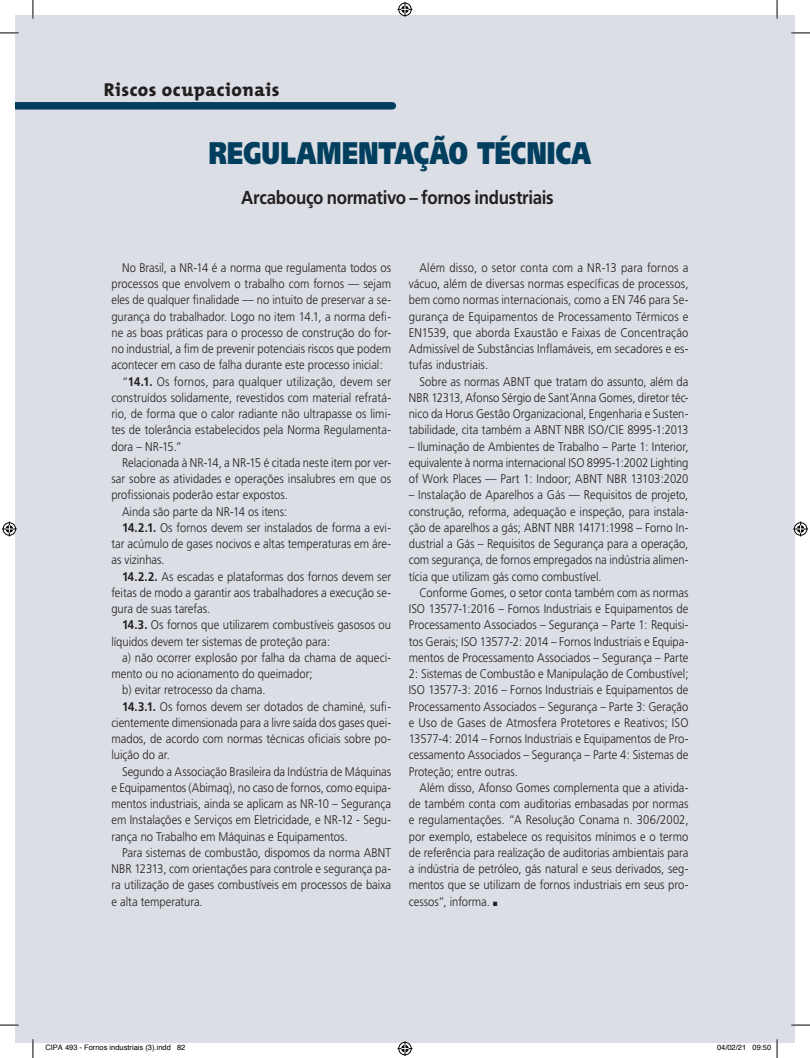
<style>
.page{position:relative;width:810px;height:1058px;background:#fff}
.page>*{position:absolute;margin:0;border:0;box-sizing:border-box;transform-origin:0 0}
.t1{font:900 31.25px "Frutiger";letter-spacing:.01em;color:#023f5f;scale:.75 1}
.MA_Testo{font:700 18.75px "Frutiger";letter-spacing:-.02em;color:#231f20;scale:.9 1}
.t2{font:800 18.75px "The Mix";letter-spacing:.03em;color:#231f20}
.MA_Testo-2{font:300 12.5px/16.2px "Frutiger";color:#231f20;text-align:justify;scale:.9 1}
.t3{font:7.5px "Helvetica";color:#000}
.s1{font-weight:700}
</style>
<div class="page">
<div style="left:15px;top:15px;width:780px;height:1028px;background:#dbdee4"></div>
<div style="left:15px;top:102px;width:377px;height:8px;background:#023f5f"></div>
<svg style="left:0;top:32px;width:19px;height:2px"></svg>
<svg style="left:791px;top:32px;width:19px;height:2px"></svg>
<svg style="left:0;top:1024px;width:19px;height:2px"></svg>
<svg style="left:791px;top:1024px;width:19px;height:2px"></svg>
<svg style="left:32px;top:0;width:2px;height:19px"></svg>
<svg style="left:32px;top:1039px;width:2px;height:19px"></svg>
<svg style="left:776px;top:0;width:2px;height:19px"></svg>
<svg style="left:397px;top:2px;width:15px;height:15px"></svg>
<svg style="left:397px;top:1041px;width:15px;height:15px"></svg>
<svg style="left:2px;top:521px;width:15px;height:15px"></svg>
<svg style="left:793px;top:521px;width:15px;height:15px"></svg>
<svg style="left:776px;top:1039px;width:2px;height:19px"></svg>
<p class="t2" style="left:104px;top:74px;width:177px">Riscos ocupacionais</p>
<p class="t1" style="left:209px;top:134px;width:511px">REGULAMENTAÇÃO TÉCNICA</p>
<p class="MA_Testo" style="left:241px;top:186px;width:349px">Arcabouço normativo – fornos industriais</p>
<p class="MA_Testo-2" style="left:111px;top:260px;width:312px;text-indent:11px">No Brasil, a NR-14 é a norma que regulamenta todos os processos que envolvem o trabalho com fornos — sejam eles de qualquer finalidade — no intuito de preservar a se&shy;gurança do trabalhador. Logo no item 14.1, a norma defi&shy;ne as boas práticas para o processo de construção do for&shy;no industrial, a fim de prevenir potenciais riscos que podem acontecer em caso de falha durante este processo inicial:</p>
<p class="MA_Testo-2" style="left:111px;top:373px;width:312px;text-indent:11px">“<span class="s1">14.1.</span> Os fornos, para qualquer utilização, devem ser construídos solidamente, revestidos com material refratá&shy;rio, de forma que o calor radiante não ultrapasse os limi&shy;tes de tolerância estabelecidos pela Norma Regulamenta&shy;dora – NR-15.”</p>
<p class="MA_Testo-2" style="left:111px;top:455px;width:312px;text-indent:11px">Relacionada à NR-14, a NR-15 é citada neste item por ver&shy;sar sobre as atividades e operações insalubres em que os profissionais poderão estar expostos.</p>
<p class="MA_Testo-2" style="left:122px;top:503px;width:185px">Ainda são parte da NR-14 os itens:</p>
<p class="MA_Testo-2" style="left:111px;top:520px;width:312px;text-indent:11px"><span class="s1">14.2.1.</span> Os fornos devem ser instalados de forma a evi&shy;tar acúmulo de gases nocivos e altas temperaturas em áre&shy;as vizinhas.</p>
<p class="MA_Testo-2" style="left:111px;top:568px;width:312px;text-indent:11px"><span class="s1">14.2.2.</span> As escadas e plataformas dos fornos devem ser feitas de modo a garantir aos trabalhadores a execução se&shy;gura de suas tarefas.</p>
<p class="MA_Testo-2" style="left:111px;top:617px;width:312px;text-indent:11px"><span class="s1">14.3.</span> Os fornos que utilizarem combustíveis gasosos ou líquidos devem ter sistemas de proteção para:</p>
<p class="MA_Testo-2" style="left:111px;top:650px;width:312px;text-indent:11px">a) não ocorrer explosão por falha da chama de aqueci&shy;mento ou no acionamento do queimador;</p>
<p class="MA_Testo-2" style="left:122px;top:682px;width:161px">b) evitar retrocesso da chama.</p>
<p class="MA_Testo-2" style="left:111px;top:698px;width:312px;text-indent:11px"><span class="s1">14.3.1.</span> Os fornos devem ser dotados de chaminé, sufi&shy;cientemente dimensionada para a livre saída dos gases quei&shy;mados, de acordo com normas técnicas oficiais sobre po&shy;luição do ar.</p>
<p class="MA_Testo-2" style="left:111px;top:763px;width:312px;text-indent:11px">Segundo a Associação Brasileira da Indústria de Máquinas e Equipamentos (Abimaq), no caso de fornos, como equipa&shy;mentos industriais, ainda se aplicam as NR-10 – Segurança em Instalações e Serviços em Eletricidade, e NR-12 - Segu&shy;rança no Trabalho em Máquinas e Equipamentos.</p>
<p class="MA_Testo-2" style="left:111px;top:845px;width:312px;text-indent:11px">Para sistemas de combustão, dispomos da norma ABNT NBR 12313, com orientações para controle e segurança pa&shy;ra utilização de gases combustíveis em processos de baixa e alta temperatura.</p>
<p class="MA_Testo-2" style="left:409px;top:260px;width:312px;text-indent:11px">Além disso, o setor conta com a NR-13 para fornos a vácuo, além de diversas normas específicas de processos, bem como normas internacionais, como a EN 746 para Se&shy;gurança de Equipamentos de Processamento Térmicos e EN1539, que aborda Exaustão e Faixas de Concentração Admissível de Substâncias Inflamáveis, em secadores e es&shy;tufas industriais.</p>
<p class="MA_Testo-2" style="left:409px;top:373px;width:312px;text-indent:11px">Sobre as normas ABNT que tratam do assunto, além da NBR 12313, Afonso Sérgio de Sant´Anna Gomes, diretor téc&shy;nico da Horus Gestão Organizacional, Engenharia e Susten&shy;tabilidade, cita também a ABNT NBR ISO/CIE 8995-1:2013</p>
<p class="MA_Testo-2" style="left:409px;top:438px;width:312px">– Iluminação de Ambientes de Trabalho – Parte 1: Interior, equivalente à norma internacional ISO 8995-1:2002 Lighting of Work Places — Part 1: Indoor; ABNT NBR 13103:2020</p>
<p class="MA_Testo-2" style="left:409px;top:487px;width:312px">– Instalação de Aparelhos a Gás — Requisitos de projeto, construção, reforma, adequação e inspeção, para instala&shy;ção de aparelhos a gás; ABNT NBR 14171:1998 – Forno In&shy;dustrial a Gás – Requisitos de Segurança para a operação, com segurança, de fornos empregados na indústria alimen&shy;tícia que utilizam gás como combustível.</p>
<p class="MA_Testo-2" style="left:409px;top:585px;width:312px;text-indent:11px">Conforme Gomes, o setor conta também com as normas ISO 13577-1:2016 – Fornos Industriais e Equipamentos de Processamento Associados – Segurança – Parte 1: Requisi&shy;tos Gerais; ISO 13577-2: 2014 – Fornos Industriais e Equipa&shy;mentos de Processamento Associados – Segurança – Parte 2: Sistemas de Combustão e Manipulação de Combustível; ISO 13577-3: 2016 – Fornos Industriais e Equipamentos de Processamento Associados – Segurança – Parte 3: Geração e Uso de Gases de Atmosfera Protetores e Reativos; ISO 13577-4: 2014 – Fornos Industriais e Equipamentos de Pro&shy;cessamento Associados – Segurança – Parte 4: Sistemas de Proteção; entre outras.</p>
<p class="MA_Testo-2" style="left:409px;top:780px;width:312px;text-indent:11px">Além disso, Afonso Gomes complementa que a ativida&shy;de também conta com auditorias embasadas por normas e regulamentações. “A Resolução Conama n. 306/2002, por exemplo, estabelece os requisitos mínimos e o termo de referência para realização de auditorias ambientais para a indústria de petróleo, gás natural e seus derivados, seg&shy;mentos que se utilizam de fornos industriais em seus pro&shy;cessos”, informa. ■</p>
<p class="t3" style="left:45px;top:1042px;width:142px">CIPA 493 - Fornos industriais (3).indd 82</p>
<p class="t3" style="left:717px;top:1042px;width:56px">04/02/21 09:50</p>
</div>
